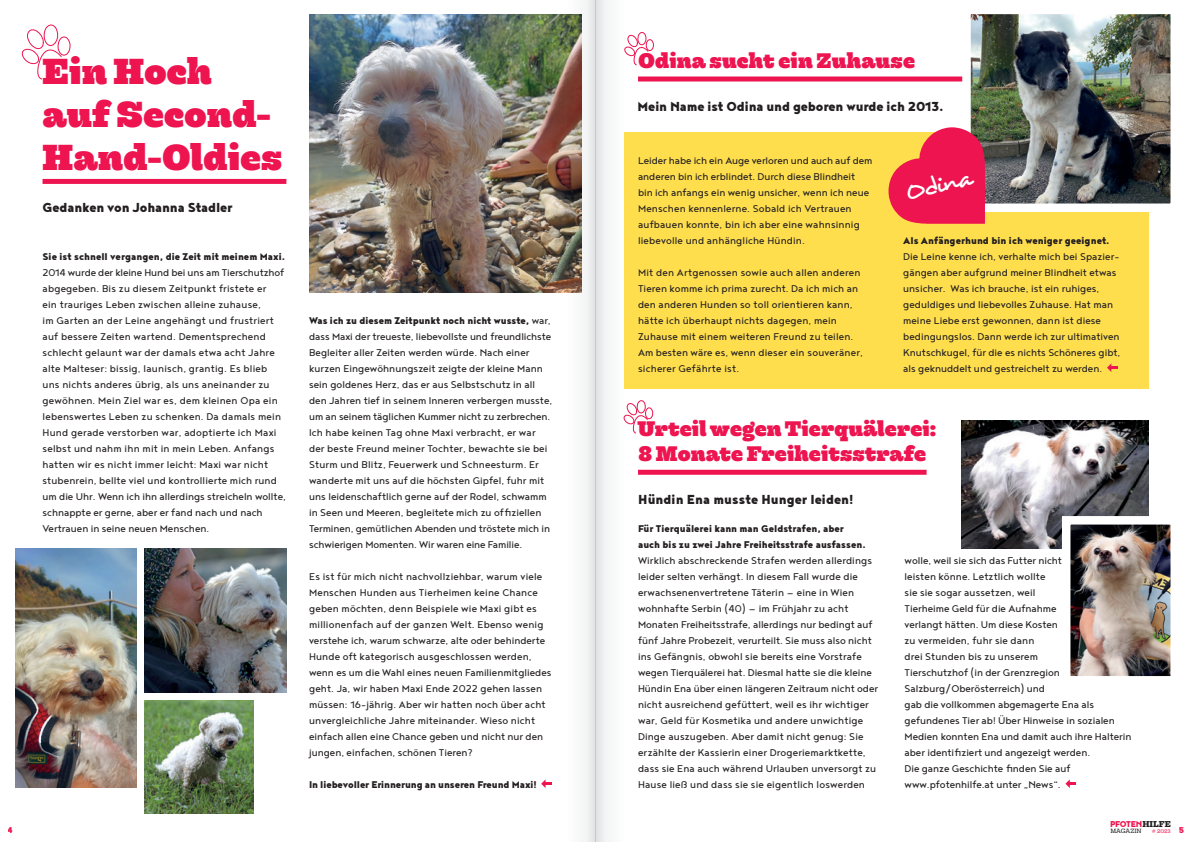
<style>
.page{position:relative;width:1191px;height:842px;background:#fff}
.page>*{position:absolute;margin:0;border:0;box-sizing:border-box;transform-origin:0 0}
.t1{font:800 36px/43.2px "Hernandez Niu";letter-spacing:.005em;color:#ed1450}
.t2{font:24.9px "Desyrel";color:#fff}
.t3{font:800 21px/25.2px "Hernandez Niu";letter-spacing:.01em;color:#ed1450}
.t4{font:900 16px "Noyh Geometric";letter-spacing:-.01em;color:#231f20}
.t5{font:12px/16px "Noyh Geometric";letter-spacing:.005em;color:#231f20}
.t6{font:900 12px/16px "Noyh Geometric";color:#231f20}
.t7{font:900 10.4px "Noyh Geometric";letter-spacing:-.03em;color:#ed1450}
.t8{font:6.1px "Hernandez Niu";color:#231f20}
.t9{font:5.3px "Hernandez Niu";color:#ed1450}
.s1{font-weight:900}
.s2{font-family:"Hernandez Niu";font-weight:800;font-size:8.5px;color:#231f20}
.s3{font-family:"Noyh Geometric";font-weight:900;font-size:10.4px}
</style>
<div class="page">
<svg style="left:541px;top:779px;width:11px;height:9px"></svg>
<img style="left:15px;top:548px;width:121px;height:240px">
<img style="left:145px;top:548px;width:141px;height:144px">
<img style="left:145px;top:701px;width:108px;height:113px">
<svg style="left:22px;top:25px;width:48px;height:55px"></svg>
<div style="left:43px;top:179px;width:243px;height:5px;background:#ed1450"></div>
<div style="left:624px;top:132px;width:524px;height:256px;background:#ffde4e"></div>
<svg style="left:1107px;top:363px;width:10px;height:9px"></svg>
<div style="left:638px;top:77px;width:511px;height:5px;background:#ed1450"></div>
<svg style="left:1065px;top:779px;width:11px;height:9px"></svg>
<div style="left:638px;top:470px;width:288px;height:5px;background:#ed1450"></div>
<img style="left:309px;top:14px;width:249px;height:278px">
<img style="left:958px;top:14px;width:213px;height:202px">
<svg style="left:888px;top:127px;width:97px;height:97px"></svg>
<svg style="left:632px;top:32px;width:22px;height:34px"></svg>
<svg style="left:632px;top:400px;width:21px;height:34px"></svg>
<img style="left:961px;top:420px;width:187px;height:128px">
<img style="left:1072px;top:526px;width:97px;height:149px">
<div style="left:1062px;top:516px;width:117px;height:169px;border:9px solid #fff"></div>
<svg style="left:623px;top:34px;width:9px;height:391px"></svg>
<img style="left:558px;top:14px;width:24px;height:279px">
<div style="left:595px;top:0;width:12px;height:842px;background:#e8eaeb"></div>
<div style="left:584px;top:0;width:11px;height:842px;background:#edeeef"></div>
<p class="t7" style="left:8px;top:824px;width:7px">4</p>
<h1 class="t1" style="left:43px;top:51px;width:241px">Ein Hoch auf Second-<br>Hand-Oldies</h1>
<h3 class="t4" style="left:43px;top:198px;width:191px">Gedanken von Johanna Stadler</h3>
<p class="t6" style="left:43px;top:248px;width:244px">Sie ist schnell vergangen, die Zeit mit meinem Maxi.</p>
<p class="t5" style="left:43px;top:264px;width:245px">2014 wurde der kleine Hund bei uns am Tierschutzhof abgegeben. Bis zu diesem Zeitpunkt fristete er<br>ein trauriges Leben zwischen alleine zuhause,<br>im Garten an der Leine angehängt und frustriert auf bessere Zeiten wartend. Dementsprechend schlecht gelaunt war der damals etwa acht Jahre alte Malteser: bissig, launisch, grantig. Es blieb uns nichts anderes übrig, als uns aneinander zu gewöhnen. Mein Ziel war es, dem kleinen Opa ein lebenswertes Leben zu schenken. Da damals mein Hund gerade verstorben war, adoptierte ich Maxi selbst und nahm ihn mit in mein Leben. Anfangs hatten wir es nicht immer leicht: Maxi war nicht stubenrein, bellte viel und kontrollierte mich rund um die Uhr. Wenn ich ihn allerdings streicheln wollte, schnappte er gerne, aber er fand nach und nach Vertrauen in seine neuen Menschen.</p>
<p class="t5" style="left:309px;top:312px;width:245px"><span class="s1">Was ich zu diesem Zeitpunkt noch nicht wusste,</span> war, dass Maxi der treueste, liebevollste und freundlichste Begleiter aller Zeiten werden würde. Nach einer kurzen Eingewöhnungszeit zeigte der kleine Mann sein goldenes Herz, das er aus Selbstschutz in all den Jahren tief in seinem Inneren verbergen musste, um an seinem täglichen Kummer nicht zu zerbrechen.<br>Ich habe keinen Tag ohne Maxi verbracht, er war der beste Freund meiner Tochter, bewachte sie bei Sturm und Blitz, Feuerwerk und Schneesturm. Er wanderte mit uns auf die höchsten Gipfel, fuhr mit uns leidenschaftlich gerne auf der Rodel, schwamm in Seen und Meeren, begleitete mich zu offiziellen Terminen, gemütlichen Abenden und tröstete mich in schwierigen Momenten. Wir waren eine Familie.</p>
<p class="t5" style="left:309px;top:568px;width:244px">Es ist für mich nicht nachvollziehbar, warum viele Menschen Hunden aus Tierheimen keine Chance geben möchten, denn Beispiele wie Maxi gibt es millionenfach auf der ganzen Welt. Ebenso wenig verstehe ich, warum schwarze, alte oder behinderte Hunde oft kategorisch ausgeschlossen werden, wenn es um die Wahl eines neuen Familienmitgliedes geht. Ja, wir haben Maxi Ende 2022 gehen lassen müssen: 16-jährig. Aber wir hatten noch über acht unvergleichliche Jahre miteinander. Wieso nicht einfach allen eine Chance geben und nicht nur den jungen, einfachen, schönen Tieren?</p>
<p class="t6" style="left:309px;top:776px;width:229px">In liebevoller Erinnerung an unseren Freund Maxi!</p>
<h3 class="t3" style="left:638px;top:49px;width:278px">Odina sucht ein Zuhause</h3>
<h3 class="t4" style="left:637px;top:96px;width:307px">Mein Name ist Odina und geboren wurde ich 2013.</h3>
<p class="t5" style="left:638px;top:152px;width:236px">Leider habe ich ein Auge verloren und auch auf dem anderen bin ich erblindet. Durch diese Blindheit bin ich anfangs ein wenig unsicher, wenn ich neue Menschen kennenlerne. Sobald ich Vertrauen aufbauen konnte, bin ich aber eine wahnsinnig liebevolle und anhängliche Hündin.</p>
<p class="t5" style="left:638px;top:264px;width:226px">Mit den Artgenossen sowie auch allen anderen Tieren komme ich prima zurecht. Da ich mich an den anderen Hunden so toll orientieren kann, hätte ich überhaupt nichts dagegen, mein Zuhause mit einem weiteren Freund zu teilen.<br>Am besten wäre es, wenn dieser ein souveräner, sicherer Gefährte ist.</p>
<h2 class="t2" style="left:901px;top:178px;width:69px;rotate:-14deg">Odina</h2>
<p class="t6" style="left:903px;top:232px;width:208px">Als Anfängerhund bin ich weniger geeignet.</p>
<p class="t5" style="left:903px;top:248px;width:219px">Die Leine kenne ich, verhalte mich bei Spazier&shy;gängen aber aufgrund meiner Blindheit etwas unsicher. Was ich brauche, ist ein ruhiges, geduldiges und liebevolles Zuhause. Hat man meine Liebe erst gewonnen, dann ist diese bedingungslos. Dann werde ich zur ultimativen Knutschkugel, für die es nichts Schöneres gibt, als geknuddelt und gestreichelt zu werden.</p>
<h3 class="t3" style="left:637px;top:417px;width:300px">Urteil wegen Tierquälerei:<br>8 Monate Freiheitsstrafe</h3>
<h3 class="t4" style="left:638px;top:489px;width:217px">Hündin Ena musste Hunger leiden!</h3>
<p class="t6" style="left:638px;top:520px;width:229px">Für Tierquälerei kann man Geldstrafen, aber auch bis zu zwei Jahre Freiheitsstrafe ausfassen.</p>
<p class="t5" style="left:638px;top:552px;width:241px">Wirklich abschreckende Strafen werden allerdings leider selten verhängt. In diesem Fall wurde die erwachsenenvertretene Täterin – eine in Wien wohnhafte Serbin (40) – im Frühjahr zu acht Monaten Freiheitsstrafe, allerdings nur bedingt auf fünf Jahre Probezeit, verurteilt. Sie muss also nicht ins Gefängnis, obwohl sie bereits eine Vorstrafe wegen Tierquälerei hat. Diesmal hatte sie die kleine Hündin Ena über einen längeren Zeitraum nicht oder nicht ausreichend gefüttert, weil es ihr wichtiger war, Geld für Kosmetika und andere unwichtige Dinge auszugeben. Aber damit nicht genug: Sie erzählte der Kassierin einer Drogeriemarktkette, dass sie Ena auch während Urlauben unversorgt zu Hause ließ und dass sie sie eigentlich loswerden</p>
<p class="t5" style="left:904px;top:552px;width:228px">wolle, weil sie sich das Futter nicht<br>leisten könne. Letztlich wollte<br>sie sie sogar aussetzen, weil<br>Tierheime Geld für die Aufnahme<br>verlangt hätten. Um diese Kosten<br>zu vermeiden, fuhr sie dann<br>drei Stunden bis zu unserem<br>Tierschutzhof (in der Grenzregion Salzburg/Oberösterreich) und<br>gab die vollkommen abgemagerte Ena als gefundenes Tier ab! Über Hinweise in sozialen Medien konnten Ena und damit auch ihre Halterin aber identifiziert und angezeigt werden.<br>Die ganze Geschichte finden Sie auf www.pfotenhilfe.at unter „News“.</p>
<p class="t7" style="left:1110px;top:818px;width:62px">PFOTEN<span class="s2">HILFE</span></p>
<p class="t8" style="left:1110px;top:827px;width:33px">MAGAZIN</p>
<p class="t9" style="left:1152px;top:827px;width:33px"># 2023 <span class="s3">5</span></p>
</div>
